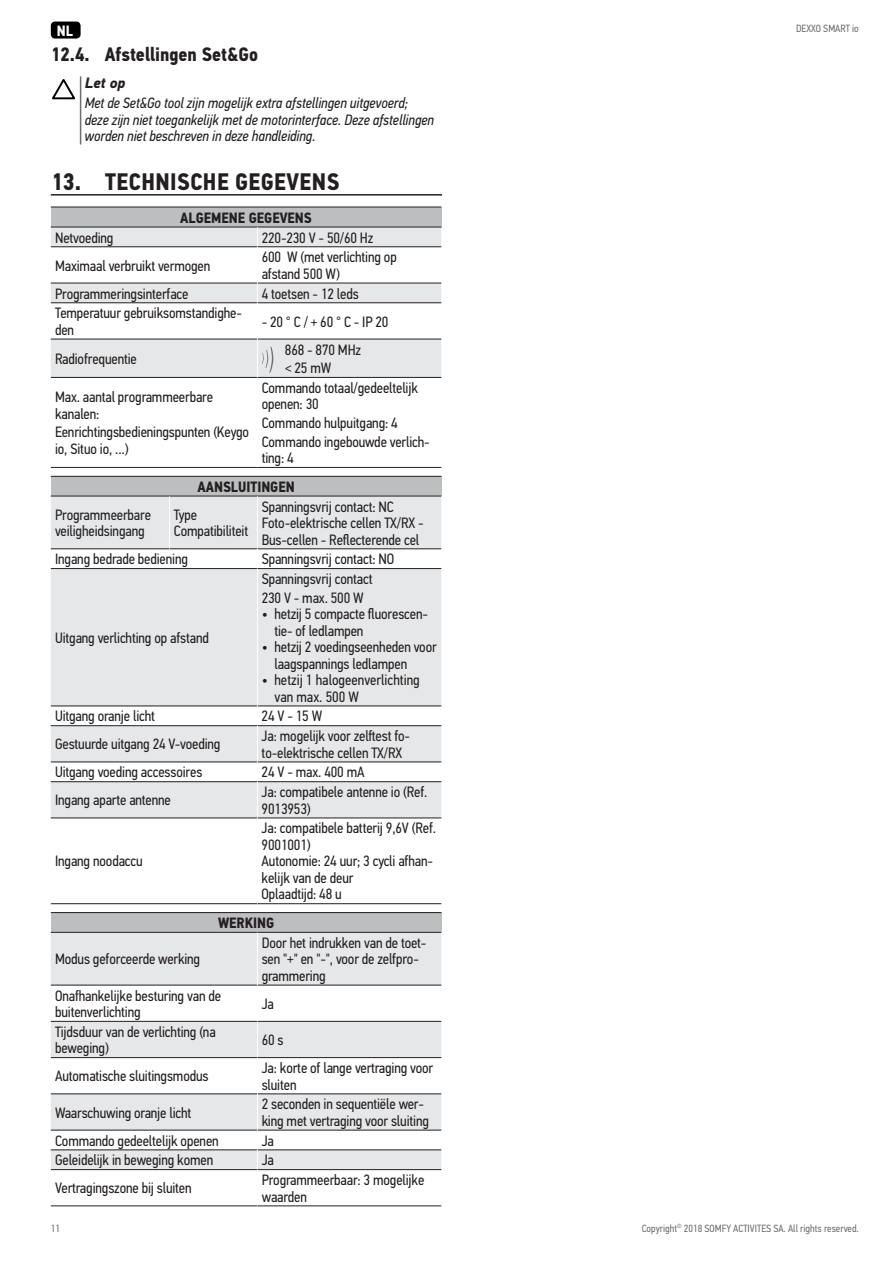
<style>
.page{position:relative;width:893px;height:1263px;background:#fff}
.page>*{position:absolute;margin:0;border:0;box-sizing:border-box;transform-origin:0 0}
.t1{font:700 24px "PF Din Text Cond Pro";letter-spacing:.02em;color:#231f20}
.t2{font:700 19.5px "PF Din Text Cond Pro";color:#231f20}
.t3{font:15px/16.5px "PF Din Text Cond Pro";letter-spacing:-.01em;color:#231f20}
.t4{font:italic 15px/16.5px "PF Din Text Cond Pro";letter-spacing:-.005em;color:#231f20}
.t5{font:700 15px "PF Din Text Cond Pro";color:#231f20}
.t6{font:italic 700 15px "PF Din Text Pro";color:#231f20}
.t7{font:700 15px "PF Din Text Cond Pro";color:#fff}
.t8{font:10.5px "PF Din Text Cond Pro";color:#6d6e70}
</style>
<div class="page">
<div style="left:51px;top:22px;width:30px;height:17px;background:#000;border-radius:4px"></div>
<hr style="left:51px;top:194px;width:391px;height:2px;background:#231f20">
<hr style="left:80px;top:76px;width:1px;height:69px;background:#6d6e70">
<svg style="left:52px;top:79px;width:23px;height:21px"></svg>
<div style="left:51px;top:207px;width:390px;height:20px;background:#bcbec0"></div>
<svg style="left:51px;top:228px;width:390px;height:149px;fill:#e6e7e8"></svg>
<hr style="left:51px;top:207px;width:390px;height:1px;background:#231f20">
<hr style="left:51px;top:227px;width:390px;height:1px;background:#231f20">
<hr style="left:51px;top:247px;width:390px;height:1px;background:#231f20">
<hr style="left:51px;top:283px;width:390px;height:1px;background:#231f20">
<hr style="left:51px;top:303px;width:390px;height:1px;background:#231f20">
<hr style="left:51px;top:339px;width:390px;height:1px;background:#231f20">
<hr style="left:51px;top:377px;width:390px;height:1px;background:#231f20">
<hr style="left:51px;top:467px;width:390px;height:1px;background:#231f20">
<svg style="left:257px;top:227px;width:1px;height:20px"></svg>
<hr style="left:257px;top:247px;width:1px;height:36px;background:#fff">
<svg style="left:257px;top:283px;width:1px;height:20px"></svg>
<hr style="left:257px;top:303px;width:1px;height:36px;background:#fff">
<hr style="left:257px;top:339px;width:1px;height:38px;background:#fff">
<svg style="left:262px;top:347px;width:11px;height:26px"></svg>
<div style="left:51px;top:476px;width:390px;height:20px;background:#bcbec0"></div>
<svg style="left:51px;top:497px;width:390px;height:321px;fill:#e6e7e8"></svg>
<hr style="left:51px;top:476px;width:390px;height:1px;background:#231f20">
<hr style="left:51px;top:496px;width:390px;height:1px;background:#231f20">
<hr style="left:51px;top:549px;width:390px;height:1px;background:#231f20">
<hr style="left:51px;top:568px;width:390px;height:1px;background:#231f20">
<hr style="left:51px;top:706px;width:390px;height:1px;background:#231f20">
<hr style="left:51px;top:725px;width:390px;height:1px;background:#231f20">
<hr style="left:51px;top:762px;width:390px;height:1px;background:#231f20">
<hr style="left:51px;top:781px;width:390px;height:1px;background:#231f20">
<hr style="left:51px;top:818px;width:390px;height:1px;background:#231f20">
<hr style="left:51px;top:903px;width:390px;height:1px;background:#231f20">
<hr style="left:169px;top:496px;width:1px;height:53px;background:#fff">
<hr style="left:257px;top:496px;width:1px;height:53px;background:#fff">
<svg style="left:257px;top:549px;width:1px;height:19px"></svg>
<hr style="left:257px;top:569px;width:1px;height:137px;background:#fff">
<svg style="left:257px;top:706px;width:1px;height:20px"></svg>
<hr style="left:257px;top:726px;width:1px;height:36px;background:#fff">
<svg style="left:257px;top:762px;width:1px;height:20px"></svg>
<hr style="left:257px;top:782px;width:1px;height:36px;background:#fff">
<hr style="left:257px;top:818px;width:1px;height:86px;background:#fff">
<div style="left:51px;top:913px;width:390px;height:19px;background:#bcbec0"></div>
<svg style="left:51px;top:933px;width:390px;height:236px;fill:#e6e7e8"></svg>
<hr style="left:51px;top:912px;width:390px;height:1px;background:#231f20">
<hr style="left:51px;top:932px;width:390px;height:1px;background:#231f20">
<hr style="left:51px;top:985px;width:390px;height:1px;background:#231f20">
<hr style="left:51px;top:1021px;width:390px;height:1px;background:#231f20">
<hr style="left:51px;top:1057px;width:390px;height:1px;background:#231f20">
<hr style="left:51px;top:1094px;width:390px;height:1px;background:#231f20">
<hr style="left:51px;top:1130px;width:390px;height:1px;background:#231f20">
<hr style="left:51px;top:1150px;width:390px;height:1px;background:#231f20">
<hr style="left:51px;top:1169px;width:390px;height:1px;background:#231f20">
<hr style="left:51px;top:1206px;width:390px;height:1px;background:#231f20">
<hr style="left:257px;top:933px;width:1px;height:52px;background:#fff">
<hr style="left:257px;top:985px;width:1px;height:36px;background:#fff">
<hr style="left:257px;top:1022px;width:1px;height:35px;background:#fff">
<hr style="left:257px;top:1058px;width:1px;height:36px;background:#fff">
<hr style="left:257px;top:1094px;width:1px;height:36px;background:#fff">
<svg style="left:257px;top:1130px;width:1px;height:39px"></svg>
<p class="t7" style="left:57px;top:25px;width:18px">NL</p>
<p class="t8" style="left:796px;top:25px;width:64px">DEXXO SMART io</p>
<h2 class="t2" style="left:51px;top:47px;width:209px">12.4. Afstellingen Set&amp;Go</h2>
<p class="t6" style="left:85px;top:77px;width:42px">Let op</p>
<p class="t4" style="left:85px;top:96px;width:351px">Met de Set&amp;Go tool zijn mogelijk extra afstellingen uitgevoerd; deze zijn niet toegankelijk met de motorinterface. Deze afstellingen worden niet beschreven in deze handleiding.</p>
<h1 class="t1" style="left:51px;top:172px;width:290px">13. TECHNISCHE GEGEVENS</h1>
<p class="t5" style="left:180px;top:212px;width:133px">ALGEMENE GEGEVENS</p>
<p class="t3" style="left:55px;top:230px;width:60px">Netvoeding</p>
<p class="t3" style="left:262px;top:230px;width:113px">220-230 V - 50/60 Hz</p>
<p class="t3" style="left:55px;top:258px;width:157px">Maximaal verbruikt vermogen</p>
<p class="t3" style="left:262px;top:250px;width:137px">600 W (met verlichting op afstand 500 W)</p>
<p class="t3" style="left:55px;top:286px;width:135px">Programmeringsinterface</p>
<p class="t3" style="left:262px;top:286px;width:99px">4 toetsen - 12 leds</p>
<p class="t3" style="left:55px;top:306px;width:188px">Temperatuur gebruiksomstandighe&shy;den</p>
<p class="t3" style="left:262px;top:314px;width:128px">- 20 ° C / + 60 ° C - IP 20</p>
<p class="t3" style="left:55px;top:352px;width:83px">Radiofrequentie</p>
<p class="t3" style="left:285px;top:341px;width:78px;line-height:18.6px">868 - 870 MHz &lt; 25 mW</p>
<p class="t3" style="left:55px;top:390px;width:160px">Max. aantal programmeerbare kanalen:</p>
<p class="t3" style="left:55px;top:425px;width:195px">Eenrichtingsbedieningspunten (Keygo io, Situo io, ...)</p>
<p class="t3" style="left:262px;top:381px;width:158px">Commando totaal/gedeeltelijk openen: 30</p>
<p class="t3" style="left:262px;top:415px;width:170px;line-height:18.6px">Commando hulpuitgang: 4<br>Commando ingebouwde verlich-</p>
<p class="t3" style="left:262px;top:451px;width:34px">ting: 4</p>
<p class="t5" style="left:197px;top:481px;width:99px">AANSLUITINGEN</p>
<p class="t3" style="left:55px;top:508px;width:97px">Programmeerbare veiligheidsingang</p>
<p class="t3" style="left:174px;top:508px;width:76px">Type<br>Compatibiliteit</p>
<p class="t3" style="left:262px;top:499px;width:163px">Spanningsvrij contact: NC<br>Foto-elektrische cellen TX/RX -<br>Bus-cellen - Reflecterende cel</p>
<p class="t3" style="left:55px;top:552px;width:134px">Ingang bedrade bediening</p>
<p class="t3" style="left:262px;top:552px;width:134px">Spanningsvrij contact: NO</p>
<p class="t3" style="left:55px;top:631px;width:155px">Uitgang verlichting op afstand</p>
<p class="t3" style="left:262px;top:571px;width:112px;line-height:18.6px">Spanningsvrij contact<br>230 V - max. 500 W</p>
<p class="t3" style="left:274px;top:607px;width:155px;text-indent:-13px">• hetzij 5 compacte fluorescen&shy;tie- of ledlampen</p>
<p class="t3" style="left:274px;top:640px;width:164px;text-indent:-13px">• hetzij 2 voedingseenheden voor laagspannings ledlampen</p>
<p class="t3" style="left:274px;top:673px;width:147px;text-indent:-13px">• hetzij 1 halogeenverlichting van max. 500 W</p>
<p class="t3" style="left:55px;top:709px;width:101px">Uitgang oranje licht</p>
<p class="t3" style="left:262px;top:709px;width:62px">24 V - 15 W</p>
<p class="t3" style="left:55px;top:737px;width:167px">Gestuurde uitgang 24 V-voeding</p>
<p class="t3" style="left:262px;top:729px;width:150px">Ja: mogelijk voor zel-est fo&shy;to-elektrische cellen TX/RX</p>
<p class="t3" style="left:55px;top:765px;width:149px">Uitgang voeding accessoires</p>
<p class="t3" style="left:262px;top:765px;width:104px">24 V - max. 400 mA</p>
<p class="t3" style="left:55px;top:793px;width:117px">Ingang aparte antenne</p>
<p class="t3" style="left:262px;top:785px;width:167px">Ja: compatibele antenne io (Ref.<br>9013953)</p>
<p class="t3" style="left:55px;top:854px;width:89px">Ingang noodaccu</p>
<p class="t3" style="left:55px;top:952px;width:147px">Modus geforceerde werking</p>
<p class="t3" style="left:262px;top:821px;width:176px">Ja: compatibele batterij 9,6V (Ref.<br>9001001)<br>Autonomie: 24 uur; 3 cycli afhan&shy;kelijk van de deur<br>Oplaadtijd: 48 u</p>
<p class="t5" style="left:218px;top:917px;width:58px">WERKING</p>
<p class="t3" style="left:262px;top:936px;width:166px">Door het indrukken van de toet&shy;sen "+" en "-", voor de zelfpro&shy;grammering</p>
<p class="t3" style="left:55px;top:988px;width:168px">Onafhankelijke besturing van de buitenverlichting</p>
<p class="t3" style="left:262px;top:997px;width:14px">Ja</p>
<p class="t3" style="left:55px;top:1025px;width:162px">Tijdsduur van de verlichting (na beweging)</p>
<p class="t3" style="left:262px;top:1033px;width:23px">60 s</p>
<p class="t3" style="left:55px;top:1069px;width:155px">Automatische sluitingsmodus</p>
<p class="t3" style="left:262px;top:1061px;width:173px">Ja: korte of lange vertraging voor sluiten</p>
<p class="t3" style="left:55px;top:1105px;width:138px">Waarschuwing oranje licht</p>
<p class="t3" style="left:262px;top:1097px;width:169px">2 seconden in sequentiële wer&shy;king met vertraging voor sluiting</p>
<p class="t3" style="left:55px;top:1133px;width:165px">Commando gedeeltelijk openen</p>
<p class="t3" style="left:262px;top:1133px;width:14px">Ja</p>
<p class="t3" style="left:55px;top:1153px;width:160px">Geleidelijk in beweging komen</p>
<p class="t3" style="left:262px;top:1153px;width:14px">Ja</p>
<p class="t3" style="left:55px;top:1181px;width:138px">Vertragingszone bij sluiten</p>
<p class="t3" style="left:262px;top:1173px;width:164px">Programmeerbaar: 3 mogelijke waarden</p>
<p class="t8" style="left:51px;top:1224px;width:11px">11</p>
<p class="t8" style="left:642px;top:1224px;width:219px">Copyright<sup>©</sup> 2018 SOMFY ACTIVITES SA. All rights reserved.</p>
</div>
